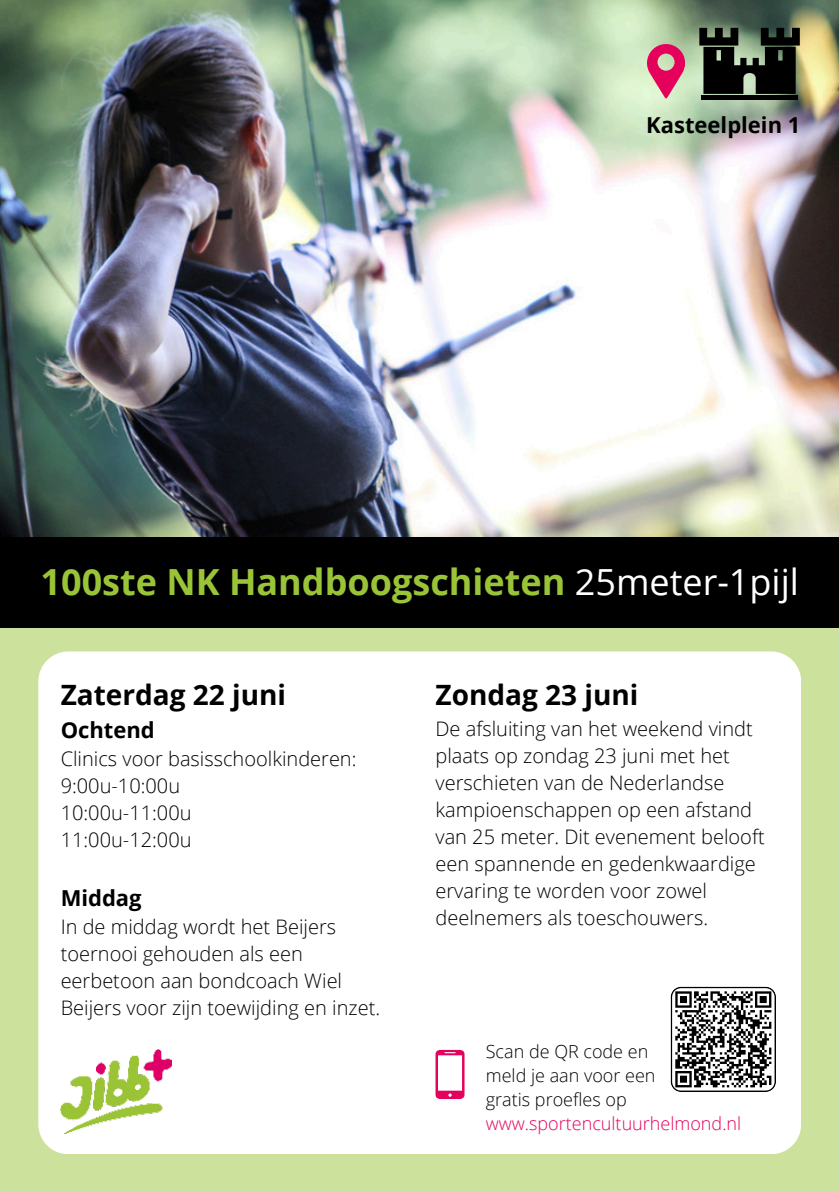
<style>
.page{position:relative;width:839px;height:1191px;background:#fff}
.page>*{position:absolute;margin:0;border:0;box-sizing:border-box;transform-origin:0 0}
.t1{font:700 36px "Open Sans";color:#9ac437}
.t2{font:700 28px "Open Sans";color:#000}
.t3{font:700 22px "Open Sans";color:#000}
.t4{font:300 20px/27px "Open Sans";color:#000}
.t5{font:300 18px/24px "Open Sans";color:#000}
.t6{font:300 18px "Open Sans";color:#e5005b}
.s1{font-weight:400;color:#fff}
</style>
<div class="page">
<img style="left:0;top:0;width:838px;height:537px">
<div style="left:0;top:624px;width:838px;height:567px;background:#cce19b"></div>
<div style="left:38px;top:651px;width:762px;height:503px;background:#fff;border-radius:30px"></div>
<div style="left:0;top:537px;width:838px;height:90px;background:#000"></div>
<div style="left:701px;top:95px;width:96px;height:5px;background:#000"></div>
<svg style="left:699px;top:28px;width:100px;height:66px;background:#2f362c"></svg>
<svg style="left:647px;top:44px;width:37px;height:55px;background:#db6889"></svg>
<img style="left:61px;top:1050px;width:111px;height:84px">
<svg style="left:670px;top:987px;width:106px;height:105px"></svg>
<svg style="left:435px;top:1050px;width:29px;height:49px"></svg>
<p class="t3" style="left:646px;top:109px;width:156px">Kasteelplein 1</p>
<h1 class="t1" style="left:41px;top:556px;width:760px">100ste NK Handboogschieten <span class="s1">25meter-1pijl</span></h1>
<h2 class="t2" style="left:61px;top:675px;width:227px">Zaterdag 22 juni</h2>
<p class="t3" style="left:61px;top:714px;width:96px">Ochtend</p>
<p class="t4" style="left:61px;top:745px;width:297px">Clinics voor basisschoolkinderen:<br>9:00u-10:00u<br>10:00u-11:00u<br>11:00u-12:00u</p>
<p class="t3" style="left:61px;top:882px;width:82px">Middag</p>
<p class="t4" style="left:61px;top:913px;width:321px">In de middag wordt het Beijers toernooi gehouden als een eerbetoon aan bondcoach Wiel<br>Beijers voor zijn toewijding en inzet.</p>
<h2 class="t2" style="left:435px;top:675px;width:204px">Zondag 23 juni</h2>
<p class="t4" style="left:435px;top:715px;width:331px">De afsluiting van het weekend vindt plaats op zondag 23 juni met het verschieten van de Nederlandse kampioenschappen op een afstand van 25 meter. Dit evenement belooft een spannende en gedenkwaardige ervaring te worden voor zowel deelnemers als toeschouwers.</p>
<p class="t5" style="left:486px;top:1039px;width:171px">Scan de QR code en meld je aan voor een gratis proefles op</p>
<p class="t6" style="left:486px;top:1111px;width:257px">www.sportencultuurhelmond.nl</p>
</div>
